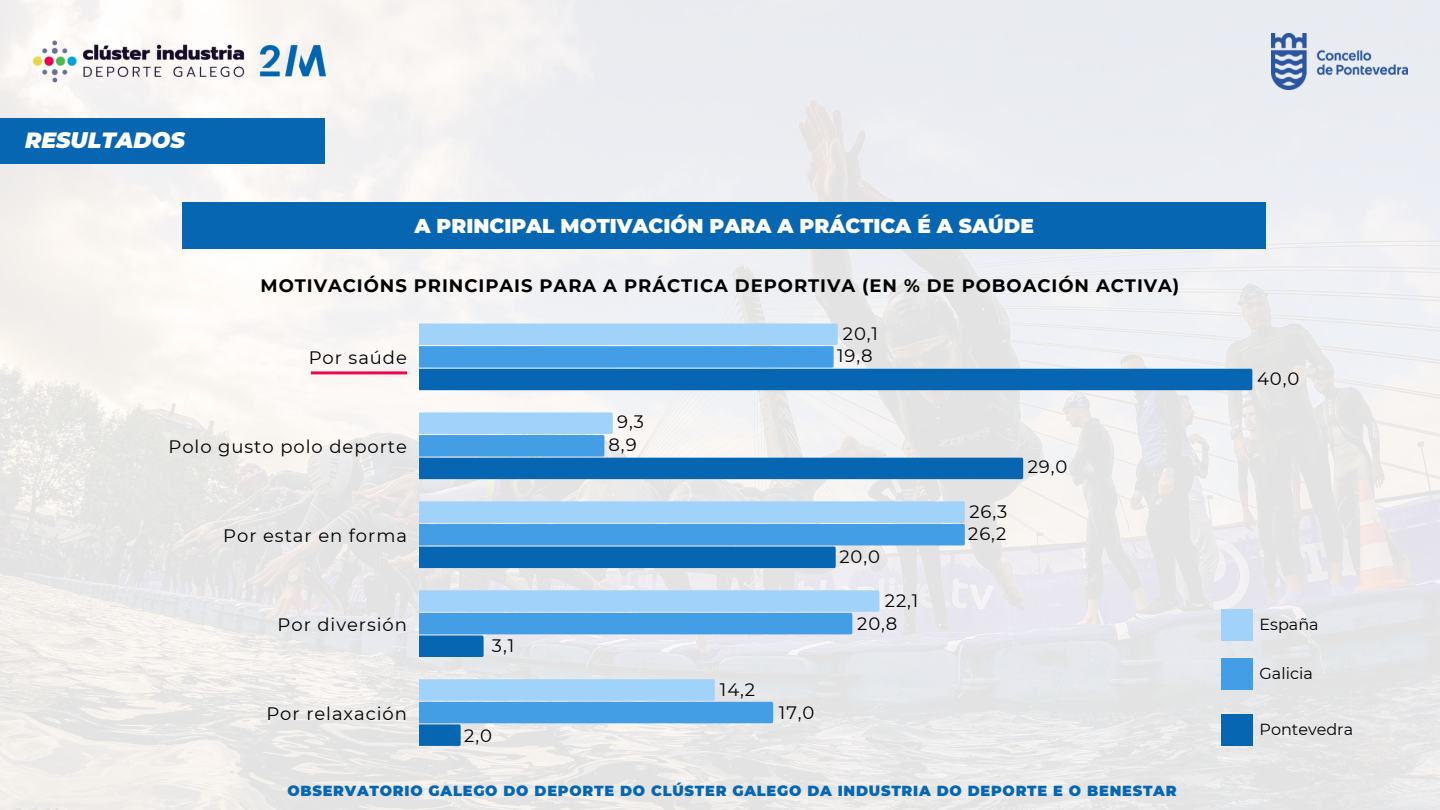
<style>
.page{position:relative;width:1440px;height:810px;background:#fff}
.page>*{position:absolute;margin:0;border:0;box-sizing:border-box;transform-origin:0 0}
.t1{font:italic 900 22px "Montserrat";color:#fff}
.t2{font:900 20px "Montserrat";color:#fff}
.t3{font:18px "Montserrat";letter-spacing:.05em;color:#000}
.t4{font:700 18px "Montserrat";letter-spacing:.05em;color:#000}
.t5{font:16px "Montserrat";color:#000}
.t6{font:900 14.6px "Montserrat";letter-spacing:.05em;color:#0666b1}
</style>
<div class="page">
<img style="left:0;top:0;width:1440px;height:810px">
<img style="left:32px;top:31px;width:293px;height:61px">
<img style="left:1271px;top:34px;width:137px;height:55px">
<div style="left:0;top:119px;width:325px;height:45px;background:#0666b1"></div>
<div style="left:182px;top:203px;width:1084px;height:46px;background:#0666b1"></div>
<svg style="left:419px;top:324px;width:833px;height:66px;background:#7ab0da"></svg>
<svg style="left:419px;top:412px;width:604px;height:67px"></svg>
<svg style="left:419px;top:501px;width:546px;height:67px;background:#65a9df"></svg>
<svg style="left:419px;top:590px;width:460px;height:67px;background:#95c5ec"></svg>
<svg style="left:419px;top:679px;width:354px;height:67px;background:#98c6ea"></svg>
<div style="left:1221px;top:609px;width:31px;height:32px;background:#a1d3fa"></div>
<div style="left:1221px;top:658px;width:31px;height:32px;background:#439ee6"></div>
<div style="left:1221px;top:714px;width:31px;height:32px;background:#0666b1"></div>
<hr style="left:311px;top:371px;width:96px;height:3px;background:#ef064e">
<p class="t1" style="left:25px;top:127px;width:161px">RESULTADOS</p>
<p class="t2" style="left:415px;top:214px;width:621px">A PRINCIPAL MOTIVACIÓN PARA A PRÁCTICA É A SAÚDE</p>
<h3 class="t4" style="left:261px;top:275px;width:920px">MOTIVACIÓNS PRINCIPAIS PARA A PRÁCTICA DEPORTIVA (EN % DE POBOACIÓN ACTIVA)</h3>
<p class="t3" style="left:309px;top:346px;width:100px">Por saúde</p>
<h3 class="t3" style="left:843px;top:322px;width:37px">20,1</h3>
<p class="t3" style="left:837px;top:345px;width:37px">19,8</p>
<h3 class="t3" style="left:168px;top:435px;width:240px">Polo gusto polo deporte</h3>
<h3 class="t3" style="left:223px;top:525px;width:185px">Por estar en forma</h3>
<h3 class="t3" style="left:278px;top:614px;width:131px">Por diversión</h3>
<h3 class="t3" style="left:266px;top:703px;width:142px">Por relaxación</h3>
<h3 class="t3" style="left:492px;top:635px;width:24px">3,1</h3>
<h3 class="t3" style="left:464px;top:724px;width:29px">2,0</h3>
<h3 class="t3" style="left:617px;top:411px;width:28px">9,3</h3>
<h3 class="t3" style="left:609px;top:433px;width:30px">8,9</h3>
<h3 class="t3" style="left:720px;top:678px;width:37px">14,2</h3>
<h3 class="t3" style="left:779px;top:702px;width:37px">17,0</h3>
<h3 class="t3" style="left:839px;top:545px;width:42px">20,0</h3>
<h3 class="t3" style="left:885px;top:590px;width:35px">22,1</h3>
<h3 class="t3" style="left:857px;top:612px;width:42px">20,8</h3>
<h3 class="t3" style="left:969px;top:500px;width:39px">26,3</h3>
<h3 class="t3" style="left:968px;top:523px;width:40px">26,2</h3>
<h3 class="t3" style="left:1028px;top:456px;width:41px">29,0</h3>
<p class="t6" style="left:287px;top:782px;width:891px">OBSERVATORIO GALEGO DO DEPORTE DO CLÚSTER GALEGO DA INDUSTRIA DO DEPORTE E O BENESTAR</p>
<h3 class="t3" style="left:1257px;top:367px;width:44px">40,0</h3>
<h1 class="t5" style="left:1260px;top:615px;width:61px">España</h1>
<p class="t5" style="left:1260px;top:664px;width:55px">Galicia</p>
<h2 class="t5" style="left:1260px;top:719px;width:95px">Pontevedra</h2>
</div>
